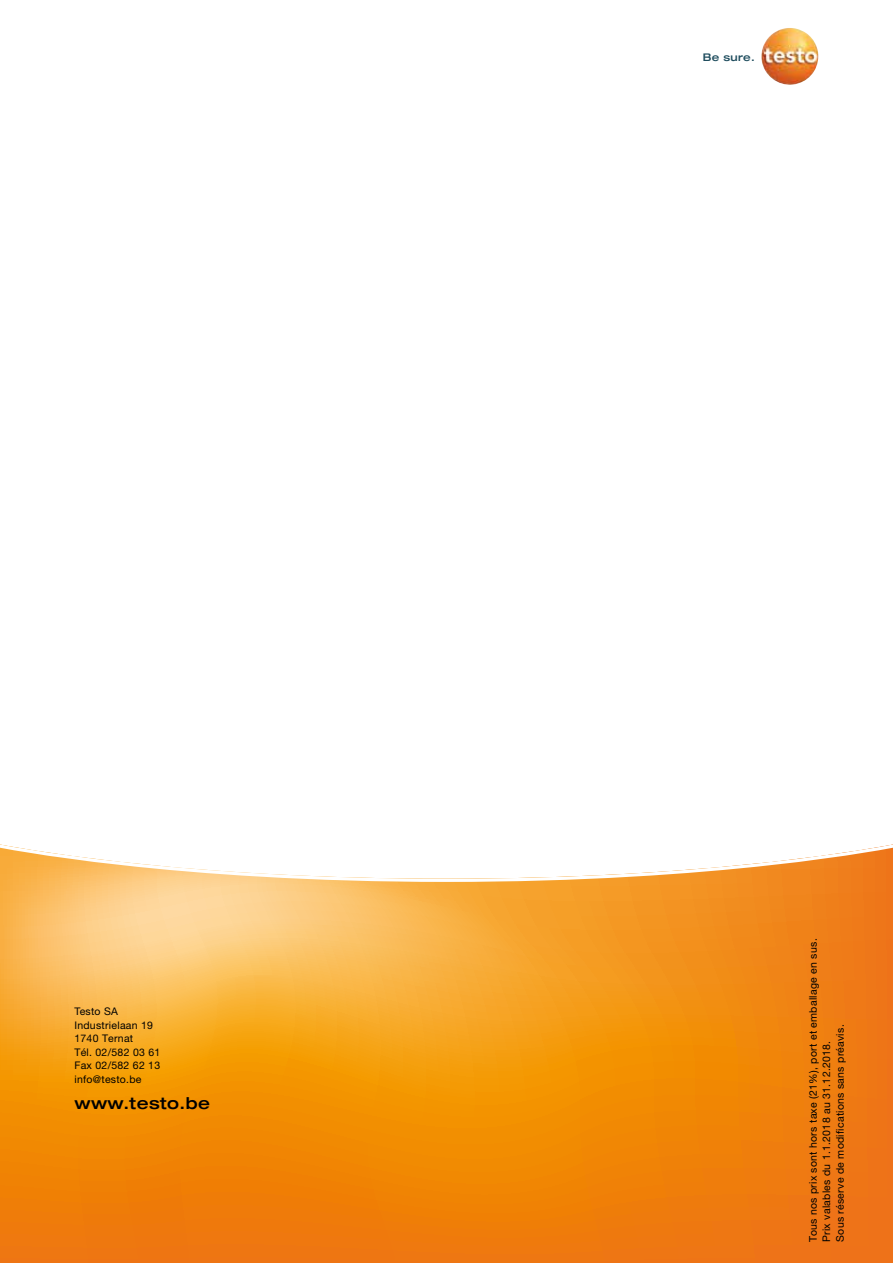
<style>
.page{position:relative;width:893px;height:1263px;background:#fff}
.page>*{position:absolute;margin:0;border:0;box-sizing:border-box;transform-origin:0 0}
.t1{font:500 expanded 16.5px "Helvetica Neue LT Com";letter-spacing:.025em;color:#000}
.t2{font:10.5px/13.5px "Helvetica Neue LTW1 G";letter-spacing:.025em;color:#000}
.t3{font:500 expanded 10.5px "Helvetica Neue LT Com";letter-spacing:.025em;color:#1f4d5e}
</style>
<div class="page">
<img style="left:761px;top:28px;width:57px;height:57px">
<svg style="left:0;top:844px;width:893px;height:419px;background:#f39b2d"></svg>
<p class="t2" style="left:74px;top:1005px;width:87px">Testo SA<br>Industrielaan 19<br>1740 Ternat<br>Tél. 02/582 03 61<br>Fax 02/582 62 13 info@testo.be</p>
<h1 class="t1" style="left:74px;top:1093px;width:137px">www.testo.be</h1>
<p class="t3" style="left:703px;top:50px;width:54px">Be sure.</p>
<p class="t2" style="left:806px;top:1242px;width:305px;rotate:-90deg">Tous nos prix sont hors taxe (21%), port et emballage en sus.<br>Prix valables du 1.1.2018 au 31.12.2018.<br>Sous réserve de modifications sans préavis.</p>
</div>
